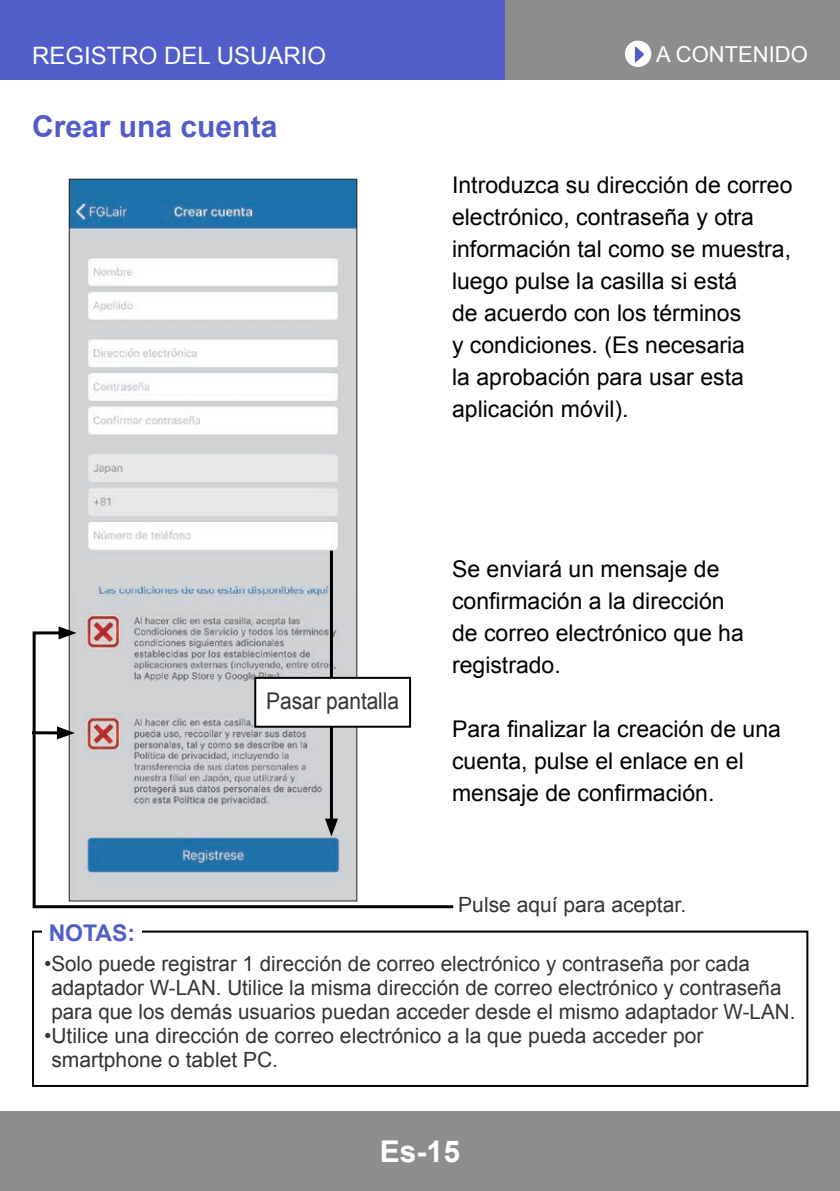
<style>
.page{position:relative;width:840px;height:1191px;background:#fff}
.page>*{position:absolute;margin:0;border:0;box-sizing:border-box;transform-origin:0 0}
.t1{font:700 30px "Arial";color:#515dc9}
.t2{font:700 30px "Arial";color:#fff}
.t3{font:24px "Arial";color:#fff}
.t4{font:23px/32px "Arial";color:#000}
.t5{font:23px "Arial";letter-spacing:-.005em;color:#333;scale:.91 1}
.t6{font:700 23px "Arial";color:#515dc9}
.t7{font:22px "Arial";color:#fff}
.t8{font:21px/24px "Arial";color:#333}
</style>
<div class="page">
<div style="left:0;top:0;width:839px;height:79px;background:#8d8d8d"></div>
<div style="left:0;top:1111px;width:839px;height:80px;background:#8d8d8d"></div>
<div style="left:624px;top:41px;width:27px;height:26px;background:#fff;border-radius:50%"></div>
<svg style="left:634px;top:46px;width:9px;height:17px"></svg>
<div style="left:0;top:0;width:503px;height:79px;background:#515dc9"></div>
<img style="left:71px;top:200px;width:284px;height:390px">
<div style="left:70px;top:179px;width:286px;height:21px;background:#1e72ab"></div>
<img style="left:71px;top:590px;width:284px;height:40px">
<svg style="left:32px;top:630px;width:422px;height:279px"></svg>
<svg style="left:59px;top:626px;width:17px;height:13px"></svg>
<hr style="left:32px;top:731px;width:30px;height:3px;background:#000">
<svg style="left:57px;top:726px;width:18px;height:13px"></svg>
<hr style="left:330px;top:550px;width:3px;height:274px;background:#000">
<svg style="left:325px;top:818px;width:13px;height:18px"></svg>
<div style="left:255px;top:678px;width:155px;height:48px;background:#fff"></div>
<div style="left:254px;top:677px;width:157px;height:50px;border:2px solid #000"></div>
<div style="left:32px;top:930px;width:775px;height:157px;border:2px solid #000"></div>
<div style="left:42px;top:921px;width:100px;height:23px;background:#fff"></div>
<p class="t3" style="left:32px;top:39px;width:295px">REGISTRO DEL USUARIO</p>
<h1 class="t1" style="left:32px;top:107px;width:247px">Crear una cuenta</h1>
<p class="t7" style="left:655px;top:40px;width:153px">A CONTENIDO</p>
<p class="t4" style="left:452px;top:169px;width:342px">Introduzca su dirección de correo electrónico, contraseña y otra información tal como se muestra, luego pulse la casilla si está<br>de acuerdo con los términos<br>y condiciones. (Es necesaria<br>la aprobación para usar esta aplicación móvil).</p>
<p class="t6" style="left:49px;top:918px;width:88px">NOTAS:</p>
<p class="t5" style="left:266px;top:685px;width:147px">Pasar pantalla</p>
<p class="t4" style="left:452px;top:553px;width:293px">Se enviará un mensaje de confirmación a la dirección de correo electrónico que ha registrado.</p>
<p class="t4" style="left:452px;top:713px;width:330px">Para finalizar la creación de una cuenta, pulse el enlace en el mensaje de confirmación.</p>
<p class="t8" style="left:458px;top:892px;width:229px">Pulse aquí para aceptar.</p>
<p class="t8" style="left:51px;top:951px;width:745px;text-indent:-7px">•Solo puede registrar 1 dirección de correo electrónico y contraseña por cada adaptador W-LAN. Utilice la misma dirección de correo electrónico y contraseña para que los demás usuarios puedan acceder desde el mismo adaptador W-LAN.</p>
<p class="t8" style="left:51px;top:1023px;width:653px;text-indent:-7px">•Utilice una dirección de correo electrónico a la que pueda acceder por smartphone o tablet PC.</p>
<h1 class="t2" style="left:380px;top:1131px;width:82px">Es-15</h1>
</div>
